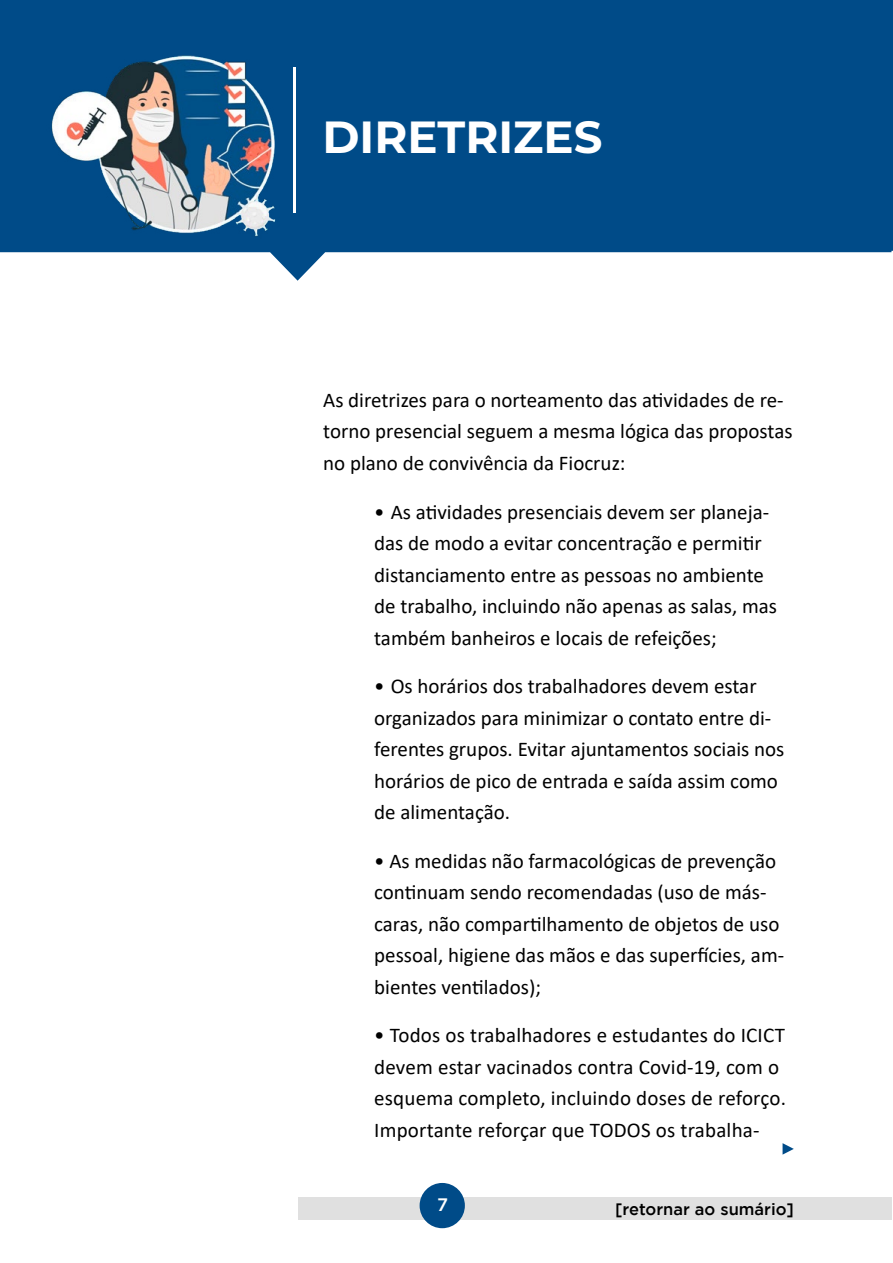
<style>
.page{position:relative;width:893px;height:1263px;background:#fff}
.page>*{position:absolute;margin:0;border:0;box-sizing:border-box;transform-origin:0 0}
.t1{font:700 45px "Montserrat";color:#fff}
.t2{font:21px/31.5px "Calibri";color:#000}
.t3{font:500 18px "Gotham";color:#fff}
.t4{font:500 16.5px "Gotham";color:#000}
</style>
<div class="page">
<div style="left:298px;top:1197px;width:594px;height:23px;background:#e0e0e0"></div>
<div style="left:420px;top:1183px;width:45px;height:45px;background:#004b88;border-radius:50%"></div>
<svg style="left:0;top:0;width:893px;height:281px;background:#1f6196"></svg>
<img style="left:46px;top:30px;width:234px;height:221px">
<hr style="left:293px;top:67px;width:3px;height:145px;background:#fff">
<svg style="left:783px;top:1143px;width:11px;height:11px"></svg>
<h1 class="t1" style="left:322px;top:105px;width:281px">DIRETRIZES</h1>
<p class="t2" style="left:323px;top:384px;width:471px">As diretrizes para o norteamento das atividades de re&shy;torno presencial seguem a mesma lógica das propostas no plano de convivência da Fiocruz:</p>
<p class="t2" style="left:374px;top:495px;width:404px">• As atividades presenciais devem ser planeja&shy;das de modo a evitar concentração e permitir distanciamento entre as pessoas no ambiente de trabalho, incluindo não apenas as salas, mas também banheiros e locais de refeições;</p>
<p class="t2" style="left:374px;top:670px;width:412px">• Os horários dos trabalhadores devem estar organizados para minimizar o contato entre di&shy;ferentes grupos. Evitar ajuntamentos sociais nos horários de pico de entrada e saída assim como de alimentação.</p>
<p class="t2" style="left:374px;top:844px;width:412px">• As medidas não farmacológicas de prevenção continuam sendo recomendadas (uso de más&shy;caras, não compartilhamento de objetos de uso pessoal, higiene das mãos e das superfícies, am&shy;bientes ventilados);</p>
<p class="t2" style="left:374px;top:1019px;width:413px">• Todos os trabalhadores e estudantes do ICICT devem estar vacinados contra Covid-19, com o esquema completo, incluindo doses de reforço.<br>Importante reforçar que TODOS os trabalha-</p>
<p class="t3" style="left:437px;top:1195px;width:12px">7</p>
<p class="t4" style="left:615px;top:1199px;width:180px">[retornar ao sumário]</p>
</div>
